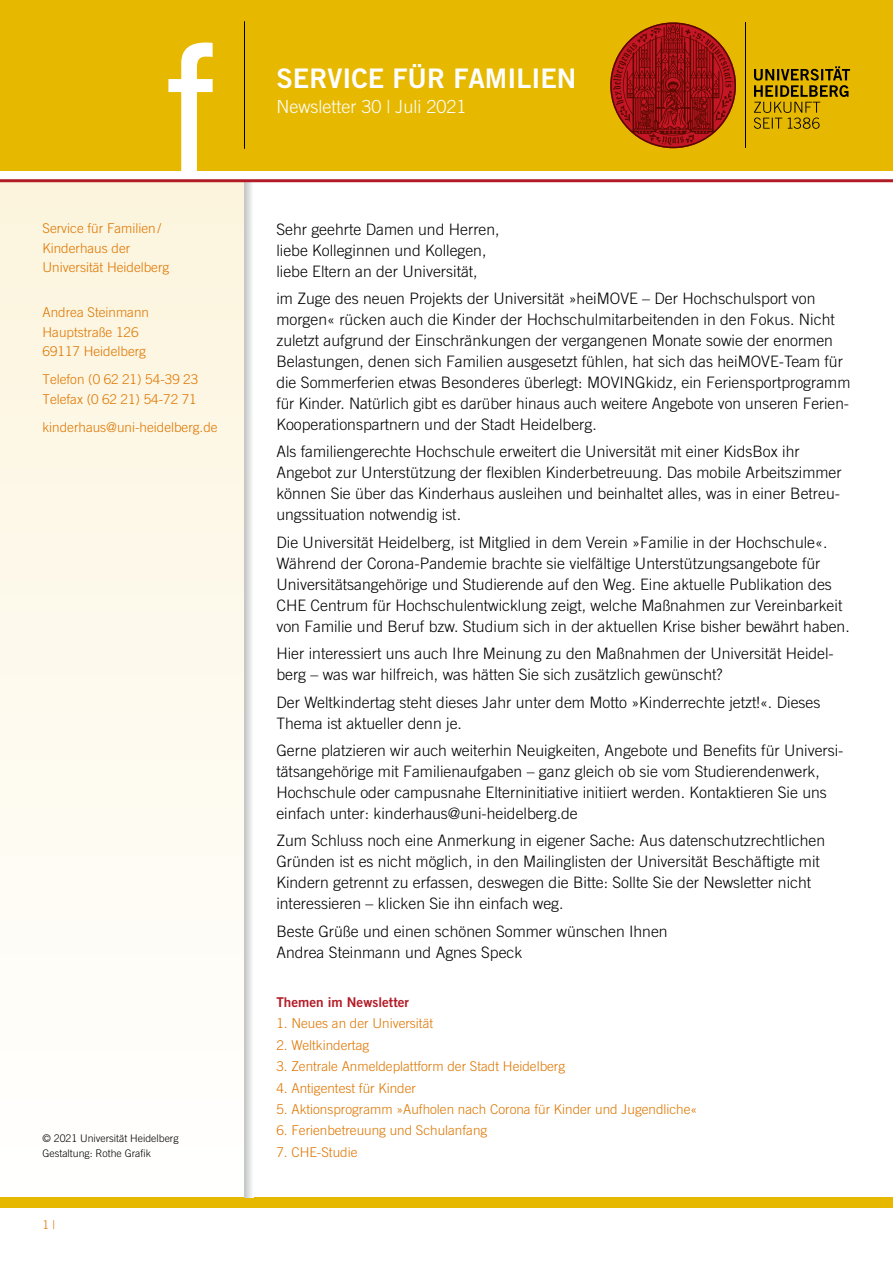
<style>
.page{position:relative;width:893px;height:1263px;background:#fff}
.page>*{position:absolute;margin:0;border:0;box-sizing:border-box;transform-origin:0 0}
.t1{font:27px "Trade Gothic LT Std Bd 2";color:#fff}
.t2{font:300 18px "Trade Gothic LT Std";color:#fff}
.Fließ{font:300 15.75px/21px "Trade Gothic LT Std";color:#000}
.Fließ_orange{font:300 13.5px/19.5px "Trade Gothic LT Std";color:#de7600}
.Fließ-2{font:13.5px "Trade Gothic LT Std Bd 2";color:#b21c27}
.t3{font:300 12px "Trade Gothic LT Std";color:#de7600}
.t4{font:300 10.5px/15px "Trade Gothic LT Std";color:#000}
</style>
<div class="page">
<div style="left:0;top:181px;width:244px;height:1016px;background:linear-gradient(to bottom,#fcf4dd,#fff)"></div>
<div style="left:0;top:1197px;width:893px;height:11px;background:#e7b800"></div>
<div style="left:0;top:0;width:893px;height:170px;background:#e7b800"></div>
<svg style="left:244px;top:182px;width:9px;height:1015px"></svg>
<svg style="left:168px;top:43px;width:45px;height:128px"></svg>
<hr style="left:0;top:179px;width:893px;height:3px;background:#b21c27">
<hr style="left:244px;top:21px;width:1px;height:128px;background:#000">
<hr style="left:745px;top:22px;width:1px;height:126px;background:#000">
<svg style="left:754px;top:66px;width:96px;height:63px"></svg>
<svg style="left:610px;top:22px;width:126px;height:126px"></svg>
<p class="Fließ_orange" style="left:43px;top:218px;width:128px">Service für Familien/<br>Kinderhaus der<br>Universität Heidelberg</p>
<p class="Fließ_orange" style="left:43px;top:303px;width:108px">Andrea Steinmann</p>
<p class="Fließ_orange" style="left:43px;top:322px;width:98px">Hauptstraße 126</p>
<p class="Fließ_orange" style="left:43px;top:342px;width:105px">69117 Heidelberg</p>
<p class="Fließ_orange" style="left:43px;top:370px;width:157px">Telefon (0 62 21) 54-39 23<br>Telefax (0 62 21) 54-72 71</p>
<p class="Fließ_orange" style="left:43px;top:417px;width:177px">kinderhaus@uni-heidelberg.de</p>
<p class="t4" style="left:43px;top:1130px;width:138px">© 2021 Universität Heidelberg<br>Gestaltung: Rothe Grafik</p>
<p class="t3" style="left:43px;top:1218px;width:14px">1 |</p>
<p class="t1" style="left:276px;top:61px;width:301px">SERVICE FÜR FAMILIEN</p>
<p class="t2" style="left:276px;top:96px;width:192px">Newsletter 30 | Juli 2021</p>
<p class="Fließ" style="left:276px;top:218px;width:225px">Sehr geehrte Damen und Herren,</p>
<p class="Fließ" style="left:276px;top:239px;width:212px">liebe Kolleginnen und Kollegen,</p>
<p class="Fließ" style="left:276px;top:260px;width:203px">liebe Eltern an der Universität,</p>
<p class="Fließ" style="left:276px;top:288px;width:576px">im Zuge des neuen Projekts der Universität »heiMOVE – Der Hochschulsport von morgen« rücken auch die Kinder der Hochschulmitarbeitenden in den Fokus. Nicht zuletzt aufgrund der Einschränkungen der vergangenen Monate sowie der enormen Belastungen, denen sich Familien ausgesetzt fühlen, hat sich das heiMOVE-Team für die Sommerferien etwas Besonderes überlegt: MOVINGkidz, ein Feriensportprogramm für Kinder. Natürlich gibt es darüber hinaus auch weitere Angebote von unseren Ferien-Kooperationspartnern und der Stadt Heidelberg.</p>
<p class="Fließ" style="left:276px;top:441px;width:567px">Als familiengerechte Hochschule erweitert die Universität mit einer KidsBox ihr Angebot zur Unterstützung der flexiblen Kinderbetreuung. Das mobile Arbeitszimmer können Sie über das Kinderhaus ausleihen und beinhaltet alles, was in einer Betreu&shy;ungssituation notwendig ist.</p>
<p class="Fließ" style="left:276px;top:531px;width:575px">Die Universität Heidelberg, ist Mitglied in dem Verein »Familie in der Hochschule«.<br>Während der Corona-Pandemie brachte sie vielfältige Unterstützungsangebote für Universitätsangehörige und Studierende auf den Weg. Eine aktuelle Publikation des CHE Centrum für Hochschulentwicklung zeigt, welche Maßnahmen zur Vereinbarkeit von Familie und Beruf bzw. Studium sich in der aktuellen Krise bisher bewährt haben.</p>
<p class="Fließ" style="left:276px;top:643px;width:559px">Hier interessiert uns auch Ihre Meinung zu den Maßnahmen der Universität Heidel&shy;berg – was war hilfreich, was hätten Sie sich zusätzlich gewünscht?</p>
<p class="Fließ" style="left:276px;top:691px;width:546px">Der Weltkindertag steht dieses Jahr unter dem Motto »Kinderrechte jetzt!«. Dieses<br>Thema ist aktueller denn je.</p>
<p class="Fließ" style="left:276px;top:740px;width:569px">Gerne platzieren wir auch weiterhin Neuigkeiten, Angebote und Benefits für Universi&shy;tätsangehörige mit Familienaufgaben – ganz gleich ob sie vom Studierendenwerk, Hochschule oder campusnahe Elterninitiative initiiert werden. Kontaktieren Sie uns einfach unter: kinderhaus@uni-heidelberg.de</p>
<p class="Fließ" style="left:276px;top:830px;width:550px">Zum Schluss noch eine Anmerkung in eigener Sache: Aus datenschutzrechtlichen Gründen ist es nicht möglich, in den Mailinglisten der Universität Beschäftigte mit Kindern getrennt zu erfassen, deswegen die Bitte: Sollte Sie der Newsletter nicht interessieren – klicken Sie ihn einfach weg.</p>
<p class="Fließ" style="left:276px;top:920px;width:393px">Beste Grüße und einen schönen Sommer wünschen Ihnen<br>Andrea Steinmann und Agnes Speck</p>
<p class="Fließ-2" style="left:276px;top:994px;width:134px">Themen im Newsletter</p>
<p class="Fließ_orange" style="left:276px;top:1014px;width:158px">1. Neues an der Universität</p>
<p class="Fließ_orange" style="left:276px;top:1035px;width:94px">2. Weltkindertag</p>
<p class="Fließ_orange" style="left:276px;top:1056px;width:290px">3. Zentrale Anmeldeplattform der Stadt Heidelberg</p>
<p class="Fließ_orange" style="left:276px;top:1078px;width:141px">4. Antigentest für Kinder</p>
<p class="Fließ_orange" style="left:276px;top:1099px;width:422px">5. Aktionsprogramm »Aufholen nach Corona für Kinder und Jugendliche«</p>
<p class="Fließ_orange" style="left:276px;top:1120px;width:212px">6. Ferienbetreuung und Schulanfang</p>
<p class="Fließ_orange" style="left:276px;top:1142px;width:83px">7. CHE-Studie</p>
</div>
